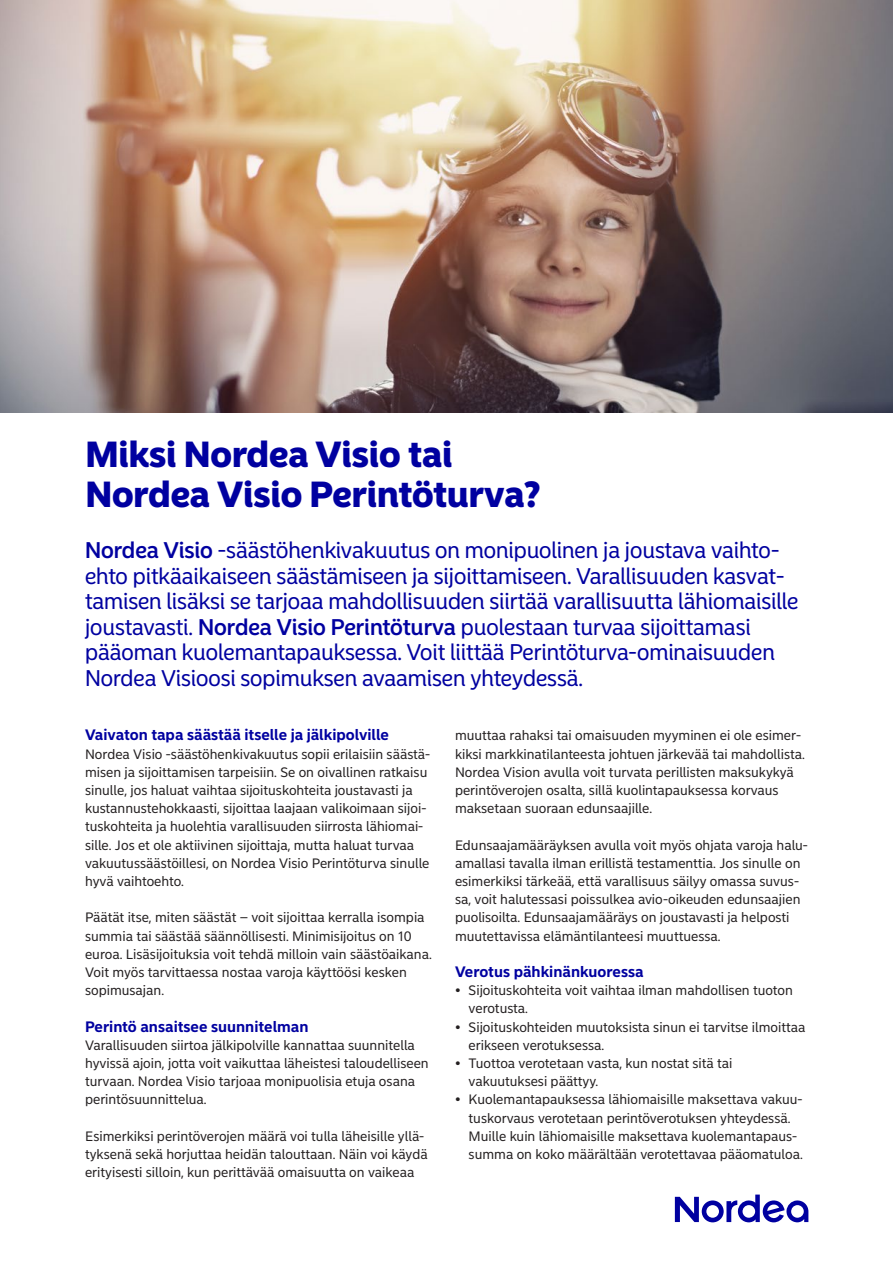
<style>
.page{position:relative;width:893px;height:1263px;background:#fff}
.page>*{position:absolute;margin:0;border:0;box-sizing:border-box;transform-origin:0 0}
.A4_headline__B4___H2{font:900 36px/39.6px "Nordea Sans Large";color:#0000a0}
.Ingressi__B4__15pt_18__P{font:22.5px/25.5px "Nordea Sans Large";color:#0000a0}
.Body_text_headline__B4__10_11_25__H3{font:700 15px "Nordea Sans Small";color:#0000a0}
.Body_text_no_indent_FI__P{font:13.5px/18.1px "Nordea Sans Small";color:#231f20}
.s1{font-weight:500}
</style>
<div class="page">
<svg style="left:675px;top:1194px;width:133px;height:28px"></svg>
<img style="left:0;top:0;width:893px;height:413px">
<h2 class="A4_headline__B4___H2" style="left:86px;top:435px;width:456px">Miksi Nordea Visio tai<br>Nordea Visio Perintöturva?</h2>
<p class="Ingressi__B4__15pt_18__P" style="left:85px;top:538px;width:715px"><span class="s1">Nordea Visio</span> -säästöhenkivakuutus on monipuolinen ja joustava vaihto&shy;ehto pitkäaikaiseen säästämiseen ja sijoittamiseen. Varallisuuden kasvat&shy;tamisen lisäksi se tarjoaa mahdollisuuden siirtää varallisuutta lähiomaisille joustavasti. <span class="s1">Nordea Visio Perintöturva</span> puolestaan turvaa sijoittamasi pääoman kuolemantapauksessa. Voit liittää Perintöturva-ominaisuuden Nordea Visioosi sopimuksen avaamisen yhteydessä.</p>
<h3 class="Body_text_headline__B4__10_11_25__H3" style="left:85px;top:726px;width:305px">Vaivaton tapa säästää itselle ja jälkipolville</h3>
<p class="Body_text_no_indent_FI__P" style="left:85px;top:745px;width:347px">Nordea Visio -säästöhenkivakuutus sopii erilaisiin säästä&shy;misen ja sijoittamisen tarpeisiin. Se on oivallinen ratkaisu sinulle, jos haluat vaihtaa sijoituskohteita joustavasti ja kustannustehokkaasti, sijoittaa laajaan valikoimaan sijoi&shy;tuskohteita ja huolehtia varallisuuden siirrosta lähiomai&shy;sille. Jos et ole aktiivinen sijoittaja, mutta haluat turvaa vakuutussäästöillesi, on Nordea Visio Perintöturva sinulle hyvä vaihtoehto.</p>
<p class="Body_text_no_indent_FI__P" style="left:85px;top:909px;width:348px">Päätät itse, miten säästät – voit sijoittaa kerralla isompia summia tai säästää säännöllisesti. Minimisijoitus on 10 euroa. Lisäsijoituksia voit tehdä milloin vain säästöaikana.<br>Voit myös tarvittaessa nostaa varoja käyttöösi kesken sopimusajan.</p>
<h3 class="Body_text_headline__B4__10_11_25__H3" style="left:85px;top:1017px;width:225px">Perintö ansaitsee suunnitelman</h3>
<p class="Body_text_no_indent_FI__P" style="left:85px;top:1036px;width:345px">Varallisuuden siirtoa jälkipolville kannattaa suunnitella hyvissä ajoin, jotta voit vaikuttaa läheistesi taloudelliseen turvaan. Nordea Visio tarjoaa monipuolisia etuja osana perintösuunnittelua.</p>
<p class="Body_text_no_indent_FI__P" style="left:85px;top:1127px;width:344px">Esimerkiksi perintöverojen määrä voi tulla läheisille yllä&shy;tyksenä sekä horjuttaa heidän talouttaan. Näin voi käydä erityisesti silloin, kun perittävää omaisuutta on vaikeaa</p>
<p class="Body_text_no_indent_FI__P" style="left:455px;top:727px;width:351px">muuttaa rahaksi tai omaisuuden myyminen ei ole esimer&shy;kiksi markkinatilanteesta johtuen järkevää tai mahdollista.<br>Nordea Vision avulla voit turvata perillisten maksukykyä perintöverojen osalta, sillä kuolintapauksessa korvaus maksetaan suoraan edunsaajille.</p>
<p class="Body_text_no_indent_FI__P" style="left:455px;top:836px;width:354px">Edunsaajamääräyksen avulla voit myös ohjata varoja halu&shy;amallasi tavalla ilman erillistä testamenttia. Jos sinulle on esimerkiksi tärkeää, että varallisuus säilyy omassa suvus&shy;sa, voit halutessasi poissulkea avio-oikeuden edunsaajien puolisoilta. Edunsaajamääräys on joustavasti ja helposti muutettavissa elämäntilanteesi muuttuessa.</p>
<h3 class="Body_text_headline__B4__10_11_25__H3" style="left:455px;top:962px;width:190px">Verotus pähkinänkuoressa</h3>
<p class="Body_text_no_indent_FI__P" style="left:469px;top:981px;width:326px;text-indent:-14px">• Sijoituskohteita voit vaihtaa ilman mahdollisen tuoton verotusta.</p>
<p class="Body_text_no_indent_FI__P" style="left:469px;top:1018px;width:338px;text-indent:-14px">• Sijoituskohteiden muutoksista sinun ei tarvitse ilmoittaa erikseen verotuksessa.</p>
<p class="Body_text_no_indent_FI__P" style="left:469px;top:1054px;width:265px;text-indent:-14px">• Tuottoa verotetaan vasta, kun nostat sitä tai vakuutuksesi päättyy.</p>
<p class="Body_text_no_indent_FI__P" style="left:469px;top:1091px;width:336px;text-indent:-14px">• Kuolemantapauksessa lähiomaisille maksettava vakuu&shy;tuskorvaus verotetaan perintöverotuksen yhteydessä.<br>Muille kuin lähiomaisille maksettava kuolemantapaus&shy;summa on koko määrältään verotettavaa pääomatuloa.</p>
</div>
